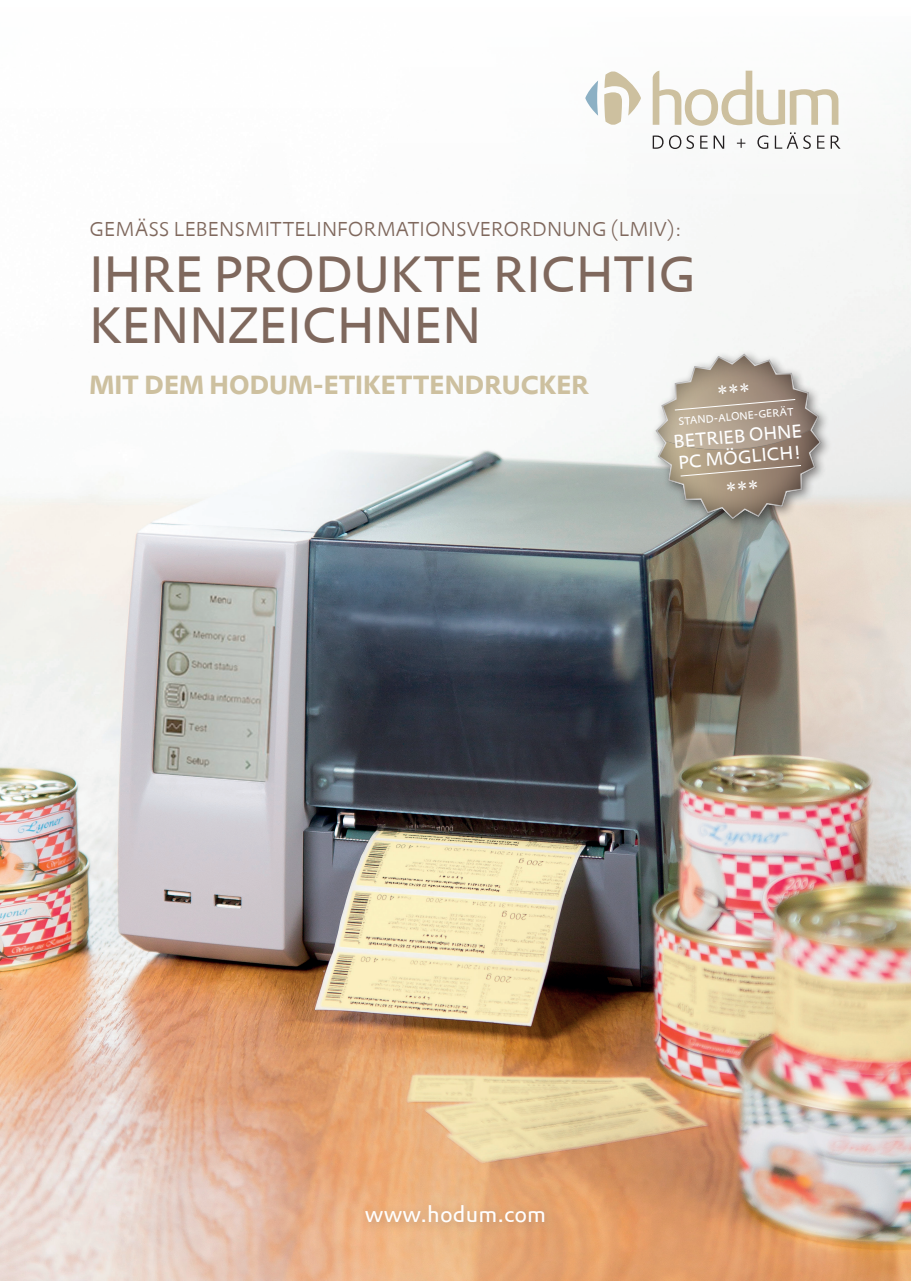
<style>
.page{position:relative;width:911px;height:1281px;background:#fff}
.page>*{position:absolute;margin:0;border:0;box-sizing:border-box;transform-origin:0 0}
.t1{font:49.5px/51px "DTL Prokyon ST";letter-spacing:.005em;color:#7f685d}
.t2{font:25.5px "DTL Prokyon ST Bold";letter-spacing:.005em;color:#cdc09f}
.t3{font:22.5px "DTL Prokyon ST";letter-spacing:.005em;color:#fff}
.t4{font:19.5px "DTL Prokyon ST Light";letter-spacing:.005em;color:#7f685d}
.t5{font:18px/21px "DTL Prokyon ST";color:#fff}
.t6{font:10.5px "DTL Prokyon ST";color:#fff}
</style>
<div class="page">
<img style="left:0;top:70px;width:910px;height:1210px">
<svg style="left:652px;top:71px;width:186px;height:55px"></svg>
<svg style="left:652px;top:135px;width:41px;height:14px"></svg>
<svg style="left:700px;top:136px;width:7px;height:13px"></svg>
<svg style="left:713px;top:136px;width:11px;height:13px"></svg>
<svg style="left:736px;top:139px;width:9px;height:9px"></svg>
<svg style="left:757px;top:135px;width:11px;height:14px"></svg>
<svg style="left:774px;top:132px;width:36px;height:17px"></svg>
<svg style="left:816px;top:136px;width:8px;height:13px"></svg>
<svg style="left:830px;top:135px;width:10px;height:14px"></svg>
<svg style="left:585px;top:80px;width:13px;height:36px"></svg>
<svg style="left:604px;top:71px;width:37px;height:54px"></svg>
<div style="left:359px;top:1198px;width:197px;height:35px;background:#7f685d;opacity:.4"></div>
<div style="left:649px;top:348px;width:183px;height:182px;background:#080302;opacity:.5"></div>
<svg style="left:647px;top:347px;width:181px;height:180px"></svg>
<p class="t4" style="left:89px;top:217px;width:593px">GEMÄSS LEBENSMITTELINFORMATIONSVERORDNUNG (LMIV):</p>
<h1 class="t1" style="left:89px;top:248px;width:607px">IHRE PRODUKTE RICHTIG<br>KENNZEICHNEN</h1>
<h2 class="t2" style="left:89px;top:368px;width:501px">MIT DEM HODUM-ETIKETTENDRUCKER</h2>
<p class="t6" style="left:677px;top:414px;width:117px;rotate:-5deg">STAND-ALONE-GERÄT</p>
<p class="t5" style="left:672px;top:431px;width:130px;rotate:-5deg">BETRIEB OHNE<br>PC MÖGLICH!</p>
<p class="t3" style="left:365px;top:1199px;width:183px">www.hodum.com</p>
</div>
